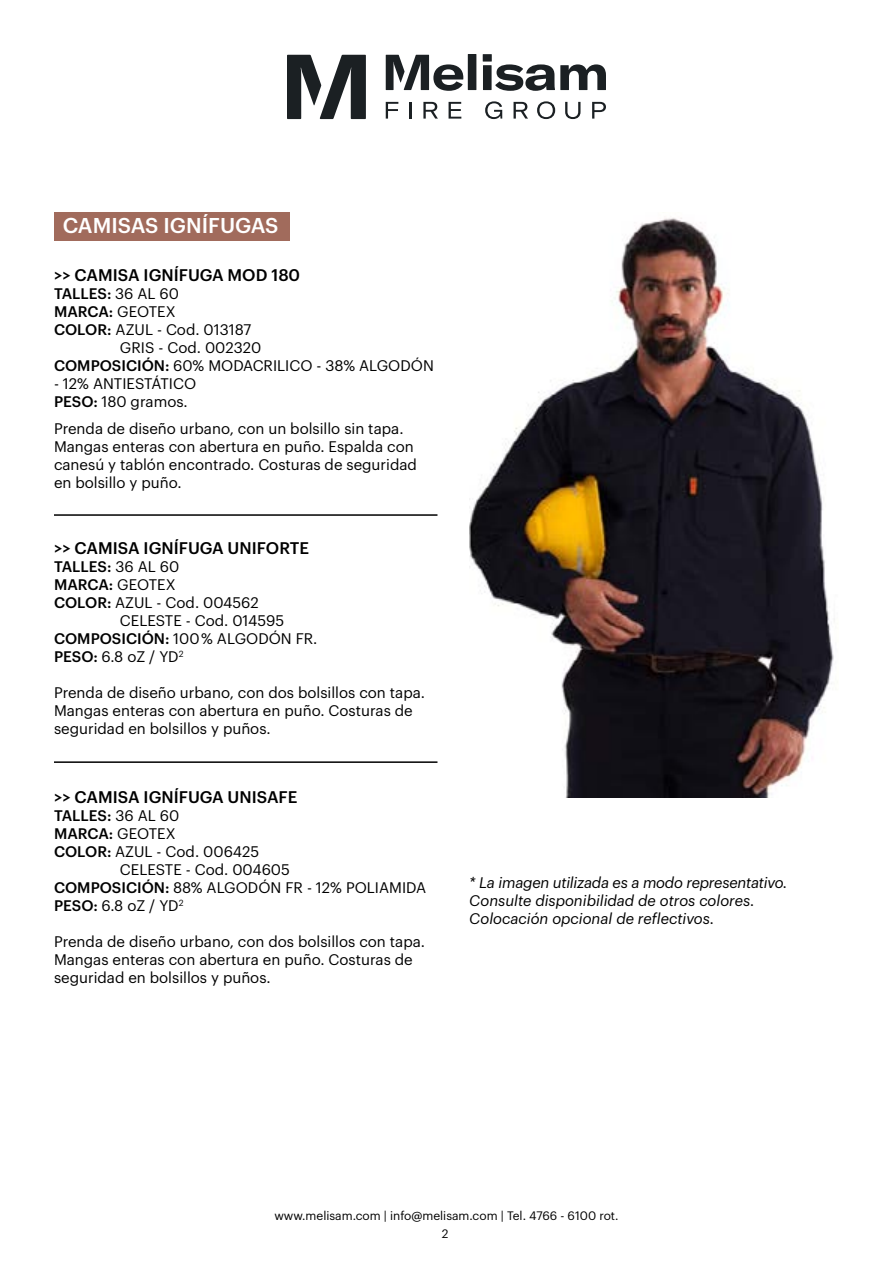
<style>
.page{position:relative;width:893px;height:1263px;background:#fff}
.page>*{position:absolute;margin:0;border:0;box-sizing:border-box;transform-origin:0 0}
.t1{font:500 21px "Graphik";color:#fff}
.t2{font:500 16.5px "Graphik";color:#000}
.t3{font:15px/18px "Graphik";color:#000}
.t4{font:italic 15px/18px "Graphik";color:#000}
.t5{font:500 15px "Graphik";color:#000}
.t6{font:12px/18px "Graphik";color:#000;text-align:center}
.s1{font-weight:400}
.s2{font-weight:500}
</style>
<div class="page">
<svg style="left:386px;top:102px;width:12px;height:17px"></svg>
<svg style="left:409px;top:102px;width:2px;height:17px"></svg>
<svg style="left:423px;top:102px;width:15px;height:17px"></svg>
<svg style="left:449px;top:102px;width:12px;height:17px"></svg>
<svg style="left:485px;top:101px;width:17px;height:18px"></svg>
<svg style="left:514px;top:102px;width:14px;height:17px"></svg>
<svg style="left:537px;top:101px;width:18px;height:18px"></svg>
<svg style="left:565px;top:102px;width:15px;height:17px"></svg>
<svg style="left:592px;top:102px;width:14px;height:17px"></svg>
<svg style="left:287px;top:55px;width:79px;height:64px"></svg>
<div style="left:468px;top:54px;width:8px;height:36px;background:#1b2023"></div>
<svg style="left:483px;top:54px;width:123px;height:37px"></svg>
<svg style="left:386px;top:55px;width:77px;height:36px"></svg>
<div style="left:54px;top:213px;width:235px;height:28px;background:#a16b5c"></div>
<img style="left:469px;top:218px;width:366px;height:580px">
<hr style="left:54px;top:514px;width:383px;height:2px;background:#000">
<hr style="left:54px;top:761px;width:383px;height:2px;background:#000">
<h1 class="t1" style="left:63px;top:209px;width:217px">CAMISAS IGNÍFUGAS</h1>
<p class="t2" style="left:54px;top:263px;width:248px">&gt;&gt; CAMISA IGNÍFUGA MOD 180</p>
<p class="t5" style="left:54px;top:282px;width:126px">TALLES: <span class="s1">36 AL 60</span></p>
<p class="t5" style="left:54px;top:300px;width:123px">MARCA: <span class="s1">GEOTEX</span></p>
<p class="t3" style="left:54px;top:320px;width:199px"><span class="s2">COLOR:</span> AZUL - Cod. 013187</p>
<p class="t3" style="left:120px;top:338px;width:143px">GRIS - Cod. 002320</p>
<p class="t3" style="left:54px;top:356px;width:381px"><span class="s2">COMPOSICIÓN:</span> 60% MODACRILICO - 38% ALGODÓN</p>
<p class="t3" style="left:54px;top:374px;width:144px">- 12% ANTIESTÁTICO<br><span class="s2">PESO:</span> 180 gramos.</p>
<p class="t3" style="left:54px;top:419px;width:364px">Prenda de diseño urbano, con un bolsillo sin tapa.<br>Mangas enteras con abertura en puño. Espalda con canesú y tablón encontrado. Costuras de seguridad en bolsillo y puño.</p>
<p class="t2" style="left:54px;top:535px;width:257px">&gt;&gt; CAMISA IGNÍFUGA UNIFORTE</p>
<p class="t5" style="left:54px;top:555px;width:127px">TALLES: <span class="s1">36 AL 60</span></p>
<p class="t5" style="left:54px;top:573px;width:123px">MARCA: <span class="s1">GEOTEX</span></p>
<p class="t3" style="left:54px;top:592px;width:206px"><span class="s2">COLOR:</span> AZUL - Cod. 004562</p>
<p class="t3" style="left:120px;top:610px;width:166px">CELESTE - Cod. 014595</p>
<p class="t3" style="left:54px;top:628px;width:265px"><span class="s2">COMPOSICIÓN:</span> 100 % ALGODÓN FR.</p>
<p class="t3" style="left:54px;top:646px;width:131px"><span class="s2">PESO:</span> 6.8 oZ / YD<sup>2</sup></p>
<p class="t3" style="left:54px;top:682px;width:373px">Prenda de diseño urbano, con dos bolsillos con tapa.<br>Mangas enteras con abertura en puño. Costuras de seguridad en bolsillos y puños.</p>
<p class="t2" style="left:54px;top:785px;width:245px">&gt;&gt; CAMISA IGNÍFUGA UNISAFE</p>
<p class="t5" style="left:54px;top:804px;width:127px">TALLES: <span class="s1">36 AL 60</span></p>
<p class="t5" style="left:54px;top:822px;width:123px">MARCA: <span class="s1">GEOTEX</span></p>
<p class="t3" style="left:54px;top:841px;width:207px"><span class="s2">COLOR:</span> AZUL - Cod. 006425</p>
<p class="t3" style="left:120px;top:859px;width:172px">CELESTE - Cod. 004605</p>
<p class="t3" style="left:54px;top:877px;width:374px"><span class="s2">COMPOSICIÓN:</span> 88% ALGODÓN FR - 12% POLIAMIDA</p>
<p class="t3" style="left:54px;top:895px;width:131px"><span class="s2">PESO:</span> 6.8 oZ / YD<sup>2</sup></p>
<p class="t3" style="left:54px;top:931px;width:373px">Prenda de diseño urbano, con dos bolsillos con tapa.<br>Mangas enteras con abertura en puño. Costuras de seguridad en bolsillos y puños.</p>
<p class="t4" style="left:469px;top:872px;width:320px">* La imagen utilizada es a modo representativo.<br>Consulte disponibilidad de otros colores.<br>Colocación opcional de reflectivos.</p>
<p class="t6" style="left:274px;top:1205px;width:346px">www.melisam.com | info@melisam.com | Tel. 4766 - 6100 rot.<br>2</p>
</div>
